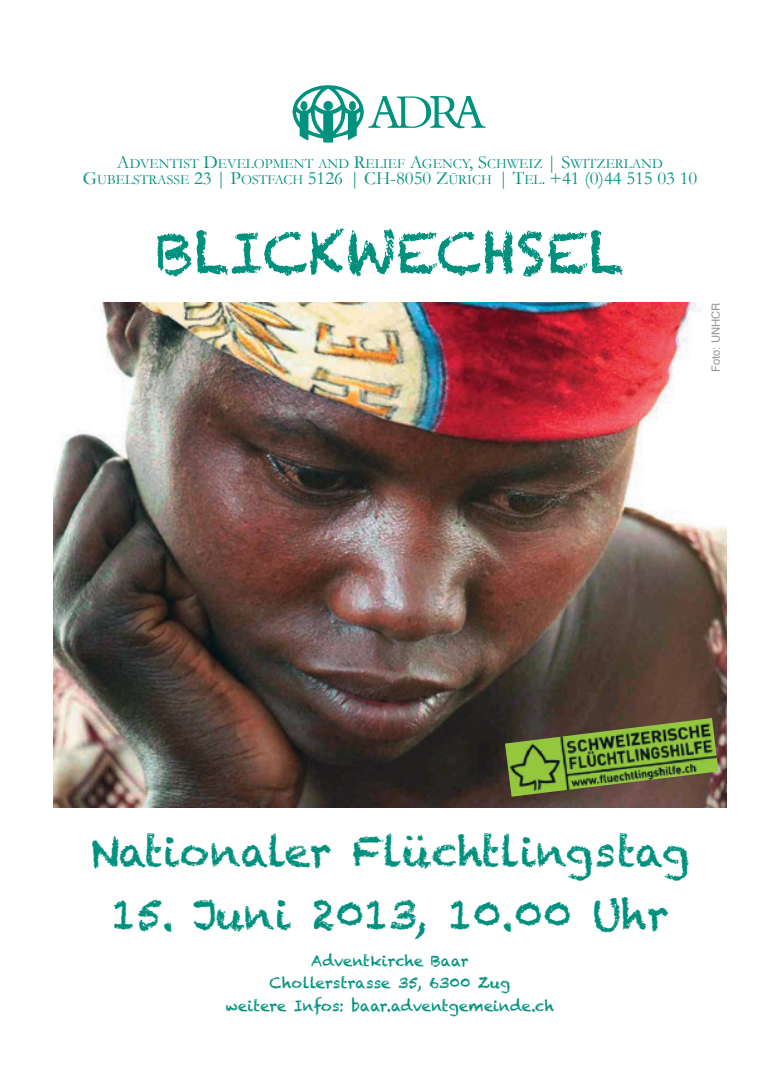
<style>
.page{position:relative;width:780px;height:1088px;background:#fff}
.page>*{position:absolute;margin:0;border:0;box-sizing:border-box;transform-origin:0 0}
.t1{font:56.25px "Chalkduster";color:#00917e}
.t2{font:41.25px "Chalkduster";color:#00917e}
.t3{font:18.75px "Garamond";color:#00917e}
.t4{font:15px/22.8px "Chalkduster";color:#00917e;text-align:center}
.t5{font:14px "Garamond";color:#00917e}
.t6{font:11.25px "Helvetica";color:#939598}
.s1{font-size:18.75px}
.s2{font-size:14px}
</style>
<div class="page">
<img style="left:53px;top:303px;width:673px;height:504px">
<img style="left:505px;top:718px;width:213px;height:79px">
<img style="left:292px;top:85px;width:72px;height:58px">
<p class="t5" style="left:117px;top:156px;width:547px"><span class="s1">A</span>DVENTIST <span class="s1">D</span>EVELOPMENT AND <span class="s1">R</span>ELIEF <span class="s1">A</span>GENCY<span class="s1">, S</span>CHWEIZ <span class="s1">| S</span>WITZERLAND</p>
<p class="t3" style="left:83px;top:168px;width:616px">G<span class="s2">UBELSTRASSE</span> 23 | P<span class="s2">OSTFACH</span> 5126 | CH-8050 Z<span class="s2">ÜRICH</span> | T<span class="s2">EL</span>. +41 (0)44 515 03 10</p>
<h1 class="t1" style="left:156px;top:217px;width:469px">BLICKWECHSEL</h1>
<p class="t6" style="left:711px;top:372px;width:71px;rotate:-90deg">Foto: UNHCR</p>
<h2 class="t2" style="left:90px;top:826px;width:601px">Nationaler Flüchtlingstag</h2>
<h2 class="t2" style="left:111px;top:888px;width:559px">15. Juni 2013, 10.00 Uhr</h2>
<p class="t4" style="left:226px;top:949px;width:329px">Adventkirche Baar<br>Chollerstrasse 35, 6300 Zug<br>weitere Infos: baar.adventgemeinde.ch</p>
</div>
